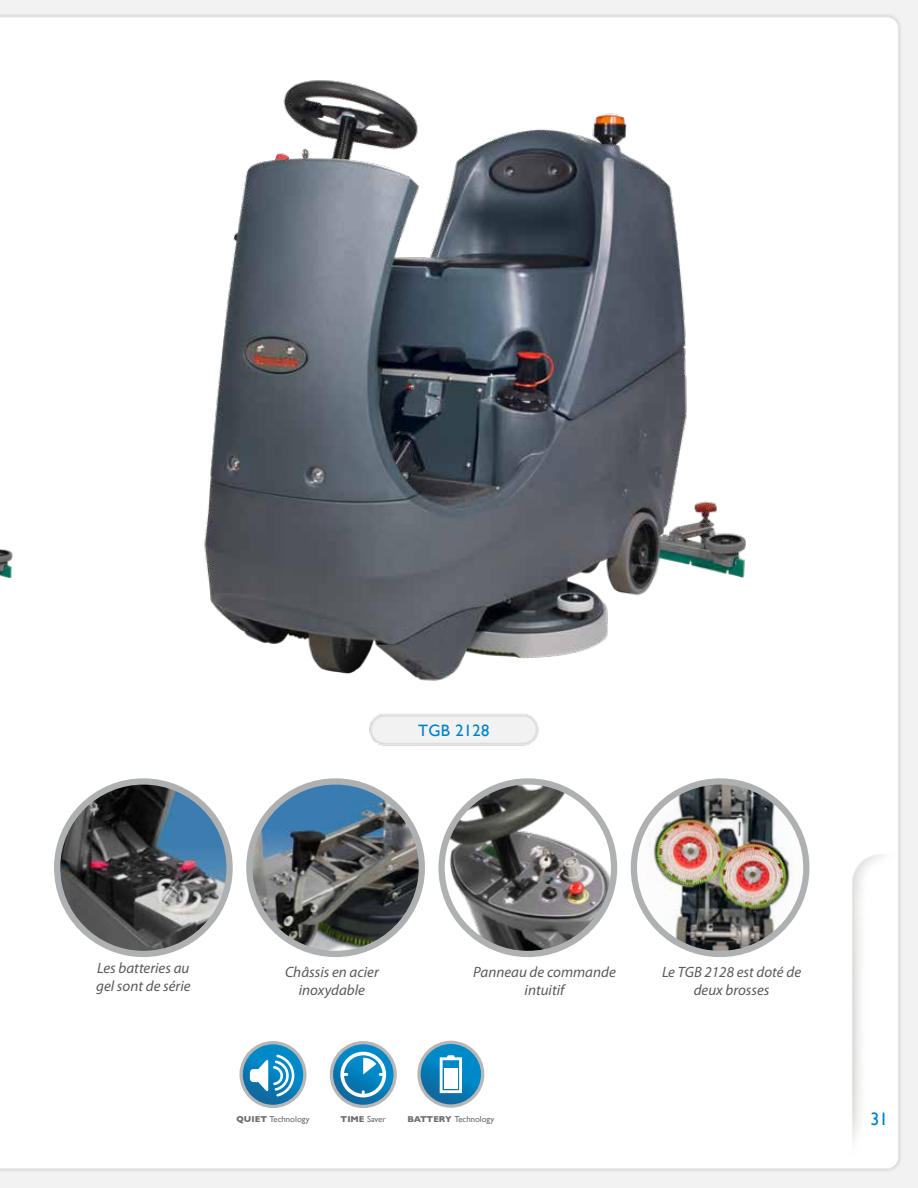
<style>
.page{position:relative;width:918px;height:1188px;background:#fff}
.page>*{position:absolute;margin:0;border:0;box-sizing:border-box;transform-origin:0 0}
.t1{font:18px "Gill Sans";color:#0082c7}
.t2{font:16.5px "Gill Sans";letter-spacing:.02em;color:#0082c7}
.t3{font:italic 15px/18px "Myriad Pro";color:#58595b;text-align:center}
.t4{font:8.7px "Gill Sans";color:#6d6e71}
.s1{font-weight:700}
</style>
<div class="page">
<img style="left:0;top:0;width:918px;height:1188px">
<img style="left:0;top:181px;width:15px;height:529px">
<img style="left:130px;top:51px;width:696px;height:730px">
<img style="left:366px;top:711px;width:177px;height:39px">
<img style="left:57px;top:781px;width:173px;height:173px">
<div style="left:54px;top:778px;width:179px;height:179px;border:6px solid #aeb0b2;border-radius:50%"></div>
<img style="left:250px;top:781px;width:172px;height:173px">
<div style="left:246px;top:778px;width:179px;height:179px;border:6px solid #aeb0b2;border-radius:50%"></div>
<img style="left:441px;top:781px;width:174px;height:173px">
<div style="left:438px;top:778px;width:180px;height:179px;border:6px solid #aeb0b2;border-radius:50%"></div>
<img style="left:633px;top:781px;width:174px;height:172px">
<div style="left:630px;top:778px;width:180px;height:179px;border:6px solid #aeb0b2;border-radius:50%"></div>
<svg style="left:331px;top:1043px;width:64px;height:63px"></svg>
<div style="left:330px;top:1041px;width:67px;height:67px;border:3px solid #b7b7b8;border-radius:50%"></div>
<svg style="left:340px;top:1052px;width:46px;height:45px"></svg>
<svg style="left:241px;top:1043px;width:64px;height:63px"></svg>
<div style="left:240px;top:1041px;width:67px;height:67px;border:3px solid #b7b7b8;border-radius:50%"></div>
<svg style="left:250px;top:1055px;width:44px;height:41px"></svg>
<svg style="left:419px;top:1042px;width:64px;height:64px;background:#1784b9"></svg>
<div style="left:417px;top:1041px;width:67px;height:67px;border:3px solid #b7b7b8;border-radius:50%"></div>
<svg style="left:440px;top:1055px;width:22px;height:38px"></svg>
<div style="left:444px;top:1083px;width:14px;height:6px;background:#fff"></div>
<div style="left:444px;top:1075px;width:14px;height:7px;background:#fff"></div>
<div style="left:444px;top:1068px;width:14px;height:7px;background:#fff"></div>
<p class="t2" style="left:418px;top:721px;width:73px">TGB 2128</p>
<p class="t3" style="left:96px;top:959px;width:96px;text-align:left">Les batteries au gel sont de série</p>
<p class="t3" style="left:285px;top:963px;width:95px">Châssis en acier inoxydable</p>
<p class="t3" style="left:473px;top:963px;width:144px">Panneau de commande intuitif</p>
<p class="t3" style="left:662px;top:963px;width:141px">Le TGB 2128 est doté de deux brosses</p>
<p class="t4" style="left:290px;top:980px;width:47px"><span class="s1">TIME</span> Saver</p>
<p class="t4" style="left:238px;top:1114px;width:66px"><span class="s1">ECO</span> EnergySaver</p>
<p class="t4" style="left:341px;top:1114px;width:47px"><span class="s1">TIME</span> Saver</p>
<p class="t4" style="left:332px;top:1114px;width:59px"><span class="s1">KILLS</span> Bed Bug</p>
<p class="t4" style="left:407px;top:1114px;width:88px"><span class="s1">BATTERY</span> Technology</p>
<p class="t4" style="left:236px;top:1114px;width:75px"><span class="s1">QUIET</span> Technology</p>
<p class="t4" style="left:426px;top:1114px;width:54px"><span class="s1">SOIL</span> Remova</p>
<p class="t1" style="left:870px;top:1109px;width:19px">31</p>
</div>
